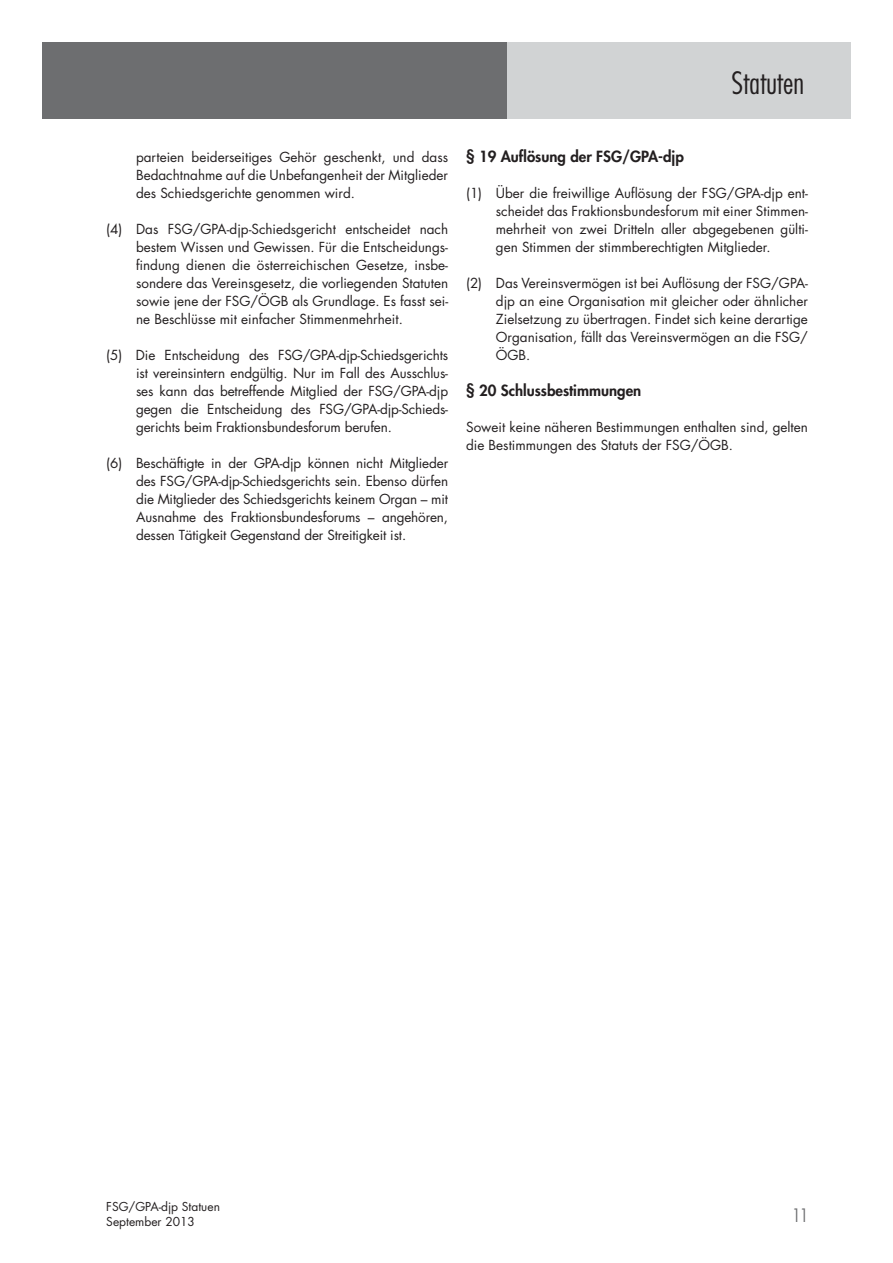
<style>
.page{position:relative;width:893px;height:1263px;background:#fff}
.page>*{position:absolute;margin:0;border:0;box-sizing:border-box;transform-origin:0 0}
.t1{font:300 condensed 30px "Futura Std";color:#231f20}
.t2{font:300 condensed 18px "Futura Std";color:#6d6e70}
.t3{font:800 15px "Futura Std";color:#231f20}
.t4{font:13.5px/18px "Futura Std";color:#231f20;text-align:justify}
.t5{font:12px/15px "Futura Std";color:#231f20}
</style>
<div class="page">
<div style="left:476px;top:43px;width:374px;height:76px;background:#d1d3d4"></div>
<div style="left:43px;top:43px;width:464px;height:76px;background:#6d6e70"></div>
<h1 class="t1" style="left:732px;top:69px;width:74px">Statuten</h1>
<p class="t4" style="left:136px;top:149px;width:314px">parteien beiderseitiges Gehör geschenkt, und dass Bedachtnahme auf die Unbefangenheit der Mitglieder des Schiedsgerichte genommen wird.</p>
<p class="t4" style="left:136px;top:221px;width:314px;text-indent:-30px">(4) Das FSG/GPA-djp-Schiedsgericht entscheidet nach bestem Wissen und Gewissen. Für die Entscheidungs&shy;findung dienen die österreichischen Gesetze, insbe&shy;sondere das Vereinsgesetz, die vorliegenden Statuten sowie jene der FSG/ÖGB als Grundlage. Es fasst sei&shy;ne Beschlüsse mit einfacher Stimmenmehrheit.</p>
<p class="t4" style="left:136px;top:347px;width:314px;text-indent:-30px">(5) Die Entscheidung des FSG/GPA-djp-Schiedsgerichts ist vereinsintern endgültig. Nur im Fall des Ausschlus&shy;ses kann das betreffende Mitglied der FSG/GPA-djp gegen die Entscheidung des FSG/GPA-djp-Schieds&shy;gerichts beim Fraktionsbundesforum berufen.</p>
<p class="t4" style="left:136px;top:455px;width:314px;text-indent:-30px">(6) Beschäftigte in der GPA-djp können nicht Mitglieder des FSG/GPA-djp-Schiedsgerichts sein. Ebenso dürfen die Mitglieder des Schiedsgerichts keinem Organ – mit Ausnahme des Fraktionsbundesforums – angehören, dessen Tätigkeit Gegenstand der Streitigkeit ist.</p>
<p class="t3" style="left:466px;top:150px;width:219px">§ 19 Auflösung der FSG/GPA-djp</p>
<p class="t4" style="left:496px;top:185px;width:314px;text-indent:-30px">(1) Über die freiwillige Auflösung der FSG/GPA-djp ent&shy;scheidet das Fraktionsbundesforum mit einer Stimmen&shy;mehrheit von zwei Dritteln aller abgegebenen gülti&shy;gen Stimmen der stimmberechtigten Mitglieder.</p>
<p class="t4" style="left:496px;top:275px;width:314px;text-indent:-30px">(2) Das Vereinsvermögen ist bei Auflösung der FSG/GPA&shy;djp an eine Organisation mit gleicher oder ähnlicher Zielsetzung zu übertragen. Findet sich keine derartige Organisation, fällt das Vereinsvermögen an die FSG/ ÖGB.</p>
<p class="t3" style="left:466px;top:384px;width:177px">§ 20 Schlussbestimmungen</p>
<p class="t4" style="left:466px;top:419px;width:343px">Soweit keine näheren Bestimmungen enthalten sind, gelten die Bestimmungen des Statuts der FSG/ÖGB.</p>
<p class="t5" style="left:106px;top:1200px;width:115px">FSG/GPA-djp Statuen<br>September 2013</p>
<h2 class="t2" style="left:793px;top:1206px;width:16px">11</h2>
</div>
